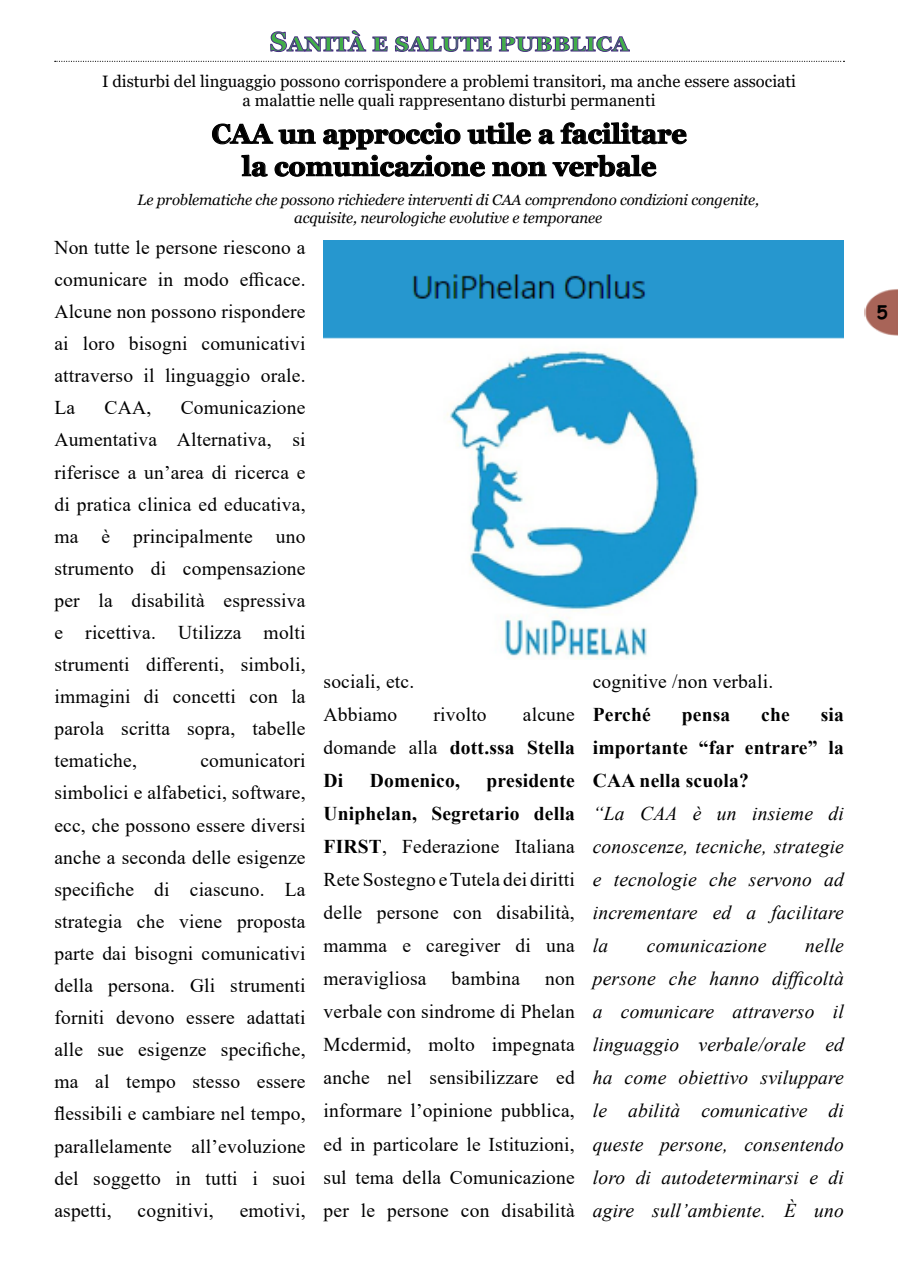
<style>
.page{position:relative;width:898px;height:1272px;background:#fff}
.page>*{position:absolute;margin:0;border:0;box-sizing:border-box;transform-origin:0 0}
.t1{font:700 27px/32.4px "Georgia";color:#000;text-align:center}
.t2{font:700 27px "Georgia";letter-spacing:.09em;color:#41ad49}
.t3{font:19.5px/32.1px "Times New Roman";letter-spacing:.01em;color:#000;text-align:justify}
.t4{font:italic 19.5px/33px "Times New Roman";letter-spacing:.01em;color:#000;text-align:justify}
.t5{font:700 19.5px/33px "Times New Roman";letter-spacing:.01em;color:#000;text-align:justify}
.t6{font:700 18px "Comic Sans MS";color:#000}
.t7{font:16.5px/19.8px "Georgia";color:#000;text-align:center}
.t8{font:italic 15px/18px "Georgia";letter-spacing:-.01em;color:#000;text-align:center}
.s1{font-weight:700}
</style>
<div class="page">
<img style="left:864px;top:289px;width:33px;height:47px">
<svg style="left:212px;top:122px;width:475px;height:55px"></svg>
<svg style="left:55px;top:61px;width:789px;height:1px"></svg>
<svg style="left:270px;top:30px;width:96px;height:22px"></svg>
<svg style="left:372px;top:36px;width:16px;height:16px"></svg>
<svg style="left:395px;top:36px;width:97px;height:16px"></svg>
<svg style="left:498px;top:36px;width:132px;height:16px"></svg>
<img style="left:323px;top:240px;width:520px;height:419px">
<h1 class="t2" style="left:270px;top:24px;width:359px">Sanità e salute pubblica</h1>
<p class="t7" style="left:102px;top:71px;width:695px">I disturbi del linguaggio possono corrispondere a problemi transitori, ma anche essere associati a malattie nelle quali rappresentano disturbi permanenti</p>
<h1 class="t1" style="left:211px;top:118px;width:476px">CAA un approccio utile a facilitare la comunicazione non verbale</h1>
<p class="t8" style="left:137px;top:191px;width:623px">Le problematiche che possono richiedere interventi di CAA comprendono condizioni congenite, acquisite, neurologiche evolutive e temporanee</p>
<p class="t3" style="left:54px;top:231px;width:253px">Non tutte le persone riescono a comunicare in modo efficace.<br>Alcune non possono rispondere ai loro bisogni comunicativi attraverso il linguaggio orale.<br>La</p>
<p class="t3" style="left:54px;top:391px;width:253px;text-indent:126px">Comunicazione Aumentativa Alternativa, si riferisce a un’area di ricerca e di pratica clinica ed educativa, ma è principalmente uno strumento di compensazione per la disabilità espressiva e ricettiva. Utilizza molti strumenti differenti, simboli, immagini di concetti con la parola scritta sopra, tabelle tematiche,</p>
<p class="t3" style="left:105px;top:391px;width:48px">CAA,</p>
<p class="t3" style="left:54px;top:744px;width:253px;text-indent:146px">comunicatori simbolici e alfabetici, software, ecc, che possono essere diversi anche a seconda delle esigenze specifiche di ciascuno. La strategia che viene proposta parte dai bisogni comunicativi della persona. Gli strumenti forniti devono essere adattati alle sue esigenze specifiche, ma al tempo stesso essere flessibili e cambiare nel tempo, parallelamente all’evoluzione del soggetto in tutti i suoi aspetti,</p>
<p class="t3" style="left:138px;top:1193px;width:77px">cognitivi,</p>
<p class="t3" style="left:239px;top:1193px;width:67px">emotivi,</p>
<p class="t3" style="left:323px;top:664px;width:92px;line-height:33px">sociali, etc.<br>Abbiamo</p>
<p class="t3" style="left:323px;top:697px;width:252px;line-height:33px;text-indent:199px">alcune domande alla <span class="s1">dott.ssa Stella Di</span></p>
<p class="t3" style="left:433px;top:697px;width:55px">rivolto</p>
<p class="t3" style="left:323px;top:763px;width:252px;line-height:33px;text-indent:163px"><span class="s1">presidente Uniphelan, Segretario della FIRST</span>, Federazione Italiana Rete Sostegno e Tutela dei diritti delle persone con disabilità, mamma e caregiver di una meravigliosa</p>
<p class="t5" style="left:370px;top:763px;width:91px">Domenico,</p>
<p class="t3" style="left:451px;top:961px;width:70px">bambina</p>
<p class="t3" style="left:323px;top:961px;width:253px;line-height:33px;text-indent:221px">non verbale con sindrome di Phelan Mcdermid, molto impegnata anche nel sensibilizzare ed informare l’opinione pubblica, ed in particolare le Istituzioni, sul tema della Comunicazione per le persone con disabilità</p>
<p class="t3" style="left:592px;top:664px;width:182px">cognitive /non verbali.</p>
<p class="t5" style="left:592px;top:697px;width:60px">Perché</p>
<p class="t5" style="left:681px;top:697px;width:50px">pensa</p>
<p class="t5" style="left:761px;top:697px;width:30px">che</p>
<p class="t5" style="left:592px;top:697px;width:252px;text-indent:228px">sia importante “far entrare” la CAA nella scuola?</p>
<p class="t4" style="left:592px;top:796px;width:252px">“La CAA è un insieme di conoscenze, tecniche, strategie e tecnologie che servono ad incrementare ed a facilitare la</p>
<p class="t4" style="left:592px;top:928px;width:252px;text-indent:212px">nelle persone che hanno difficoltà a comunicare attraverso il linguaggio verbale/orale ed ha come obiettivo sviluppare le abilità comunicative di queste persone, consentendo loro di autodeterminarsi e di agire sull’ambiente. È uno</p>
<p class="t4" style="left:646px;top:928px;width:121px">comunicazione</p>
<p class="t6" style="left:876px;top:299px;width:12px">5</p>
</div>
